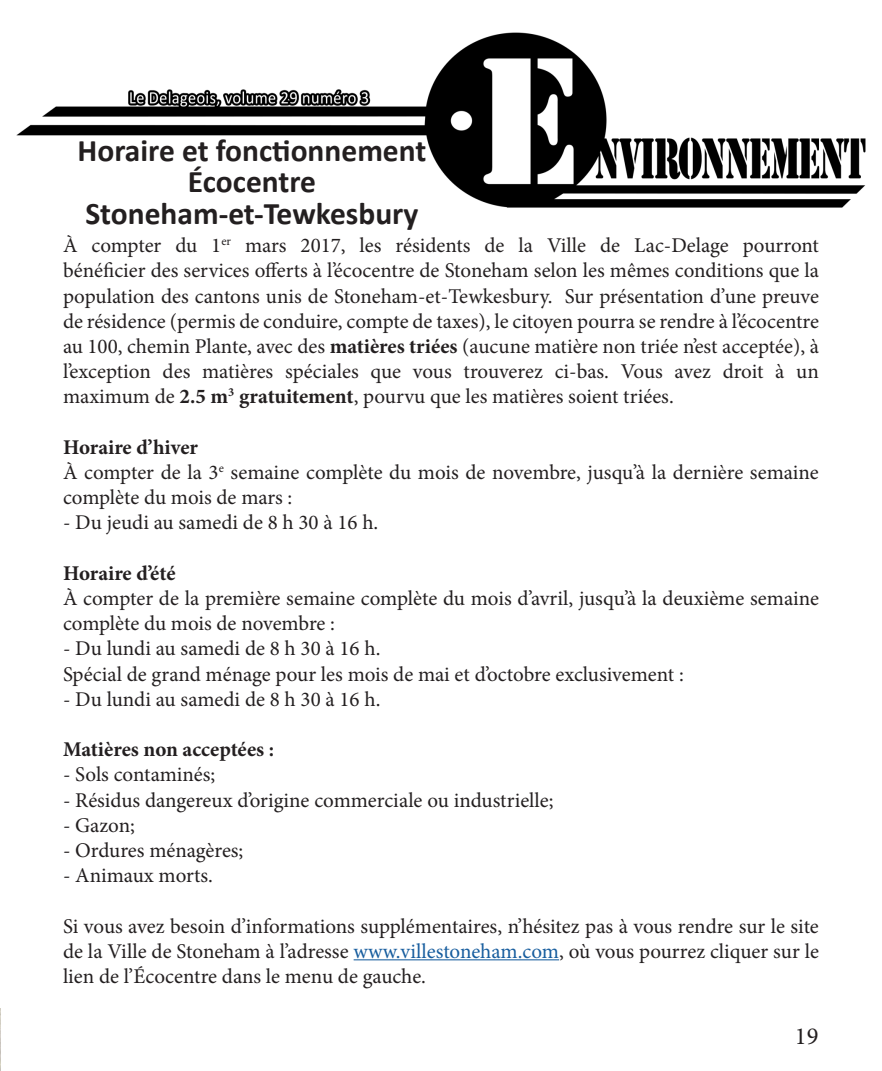
<style>
.page{position:relative;width:882px;height:1071px;background:#fff}
.page>*{position:absolute;margin:0;border:0;box-sizing:border-box;transform-origin:0 0}
.t1{font:700 31.5px "Calibri";color:#231f20}
.t2{font:24.5px "Minion Pro";color:#231f20}
.t3{font:21px/25.2px "Minion Pro";color:#231f20;text-align:justify}
.t4{font:700 21px "Minion Pro";letter-spacing:-.005em;color:#231f20}
.s1{font-weight:700}
.s2{color:#175d9e}
</style>
<div class="page">
<img style="left:0;top:0;width:1px;height:1070px">
<img style="left:0;top:0;width:866px;height:1008px">
<hr style="left:354px;top:959px;width:205px;height:1px;background:#175d9e">
<p class="t1" style="left:78px;top:131px;width:350px">Horaire et fonctionnement</p>
<p class="t1" style="left:188px;top:162px;width:130px">Écocentre</p>
<p class="t1" style="left:85px;top:194px;width:335px">Stoneham-et-Tewkesbury</p>
<p class="t3" style="left:63px;top:233px;width:758px">À compter du 1<sup>er</sup> mars 2017, les résidents de la Ville de Lac-Delage pourront bénéficier des services offerts à l’écocentre de Stoneham selon les mêmes conditions que la population des cantons unis de Stoneham-et-Tewkesbury. Sur présentation d’une preuve de résidence (permis de conduire, compte de taxes), le citoyen pourra se rendre à l’écocentre au 100, chemin Plante, avec des <span class="s1">matières triées</span> (aucune matière non triée n’est acceptée), à l’exception des matières spéciales que vous trouverez ci-bas. Vous avez droit à un maximum de <span class="s1">2.5 m</span><sup>3</sup> <span class="s1">gratuitement</span>, pourvu que les matières soient triées.</p>
<p class="t4" style="left:63px;top:432px;width:136px">Horaire d’hiver</p>
<p class="t3" style="left:63px;top:460px;width:757px">À compter de la 3<sup>e</sup> semaine complète du mois de novembre, jusqu’à la dernière semaine complète du mois de mars :</p>
<p class="t3" style="left:63px;top:510px;width:317px">- Du jeudi au samedi de 8 h 30 à 16 h.</p>
<p class="t4" style="left:63px;top:558px;width:114px">Horaire d’été</p>
<p class="t3" style="left:63px;top:586px;width:758px">À compter de la première semaine complète du mois d’avril, jusqu’à la deuxième semaine complète du mois de novembre :</p>
<p class="t3" style="left:63px;top:636px;width:319px">- Du lundi au samedi de 8 h 30 à 16 h.</p>
<p class="t3" style="left:63px;top:661px;width:622px">Spécial de grand ménage pour les mois de mai et d’octobre exclusivement :</p>
<p class="t3" style="left:63px;top:687px;width:319px">- Du lundi au samedi de 8 h 30 à 16 h.</p>
<p class="t4" style="left:63px;top:735px;width:213px">Matières non acceptées :</p>
<p class="t3" style="left:63px;top:762px;width:154px">- Sols contaminés;</p>
<p class="t3" style="left:63px;top:787px;width:492px">- Résidus dangereux d’origine commerciale ou industrielle;</p>
<p class="t3" style="left:63px;top:813px;width:74px">- Gazon;</p>
<p class="t3" style="left:63px;top:838px;width:182px">- Ordures ménagères;</p>
<p class="t3" style="left:63px;top:863px;width:152px">- Animaux morts.</p>
<p class="t3" style="left:63px;top:913px;width:757px">Si vous avez besoin d’informations supplémentaires, n’hésitez pas à vous rendre sur le site de la Ville de Stoneham à l’adresse <span class="s2">www.villestoneham.com</span>, où vous pourrez cliquer sur le lien de l’Écocentre dans le menu de gauche.</p>
<p class="t2" style="left:795px;top:1020px;width:25px">19</p>
</div>
